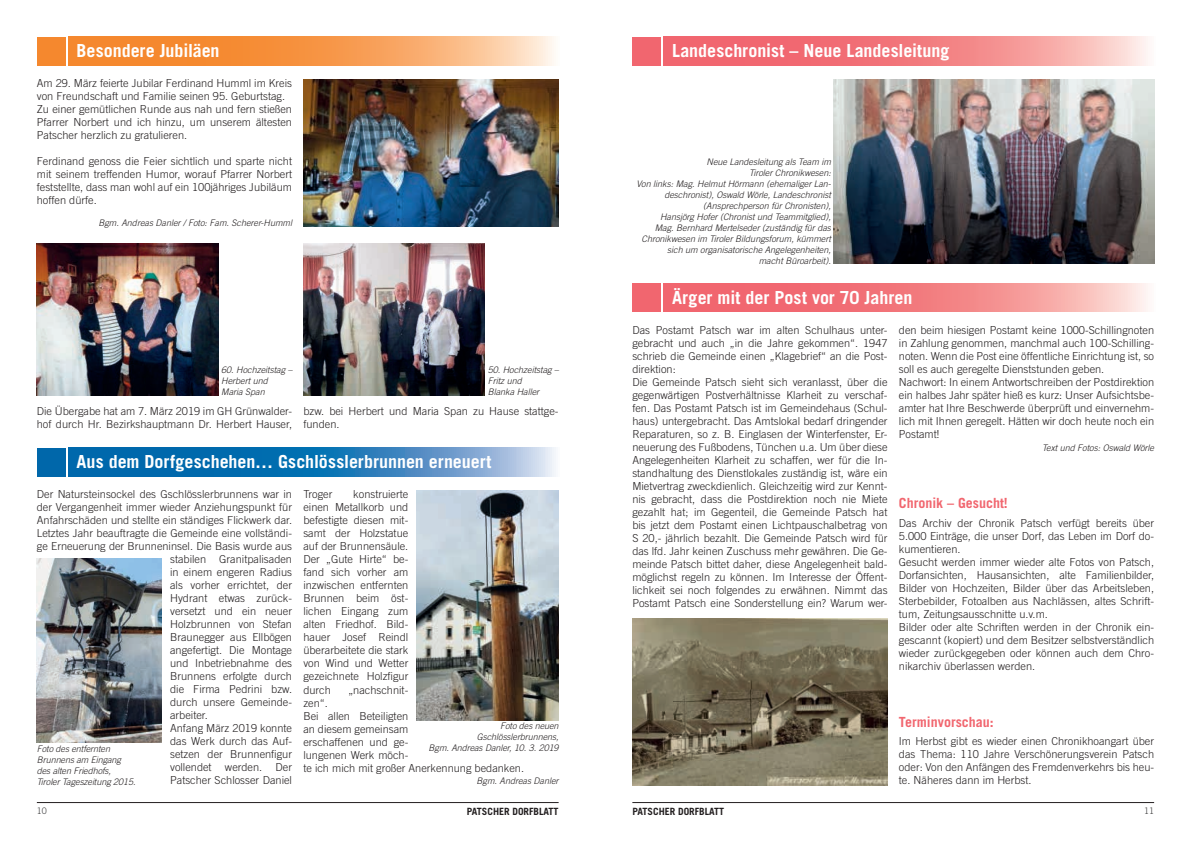
<style>
.page{position:relative;width:1191px;height:842px;background:#fff}
.page>*{position:absolute;margin:0;border:0;box-sizing:border-box;transform-origin:0 0}
.t1{font:700 18px "Trade Gothic LT Std";letter-spacing:-.005em;color:#fff}
.t2{font:700 14px "Trade Gothic LT Std";color:#f1666f}
.t3{font:300 11px/13px "Trade Gothic LT Std";color:#231f20}
.t4{font:700 10px "Trade Gothic LT Std";color:#231f20}
.t5{font:italic 300 9px/11px "Trade Gothic LT Std";color:#231f20}
.t6{font:300 9px "Trade Gothic LT Std";color:#3e3e3f}
</style>
<div class="page">
<hr style="left:37px;top:802px;width:521px;height:1px;background:#231f20">
<hr style="left:632px;top:802px;width:522px;height:1px;background:#231f20">
<div style="left:632px;top:37px;width:28px;height:28px;background:#f1666f"></div>
<svg style="left:663px;top:37px;width:485px;height:28px;background:#f3888b"></svg>
<div style="left:37px;top:37px;width:28px;height:28px;background:#f5882e"></div>
<svg style="left:68px;top:37px;width:486px;height:28px;background:#f7a159"></svg>
<img style="left:303px;top:79px;width:255px;height:148px">
<img style="left:833px;top:79px;width:321px;height:185px">
<img style="left:37px;top:244px;width:181px;height:151px">
<div style="left:37px;top:448px;width:28px;height:28px;background:#0067aa"></div>
<svg style="left:68px;top:448px;width:488px;height:28px;background:#3283bc"></svg>
<img style="left:37px;top:558px;width:125px;height:185px">
<img style="left:417px;top:490px;width:141px;height:230px">
<div style="left:632px;top:283px;width:28px;height:29px;background:#f1666f"></div>
<svg style="left:663px;top:283px;width:485px;height:29px;background:#f3888b"></svg>
<img style="left:632px;top:618px;width:255px;height:167px">
<img style="left:303px;top:244px;width:182px;height:151px">
<h1 class="t1" style="left:77px;top:39px;width:145px">Besondere Jubiläen</h1>
<p class="t3" style="left:37px;top:77px;width:257px">Am 29. März feierte Jubilar Ferdinand Humml im Kreis von Freundschaft und Familie seinen 95. Geburtstag.<br>Zu einer gemütlichen Runde aus nah und fern stießen Pfarrer Norbert und ich hinzu, um unserem ältesten Patscher herzlich zu gratulieren.</p>
<p class="t3" style="left:37px;top:155px;width:257px;text-align:justify">Ferdinand genoss die Feier sichtlich und sparte nicht mit seinem treffenden Humor, worauf Pfarrer Norbert feststellte, dass man wohl auf ein 100jähriges Jubiläum hoffen dürfe.</p>
<p class="t5" style="left:98px;top:218px;width:195px">Bgm. Andreas Danler / Foto: Fam. Scherer-Humml</p>
<p class="t5" style="left:221px;top:365px;width:73px">60. Hochzeitstag –<br>Herbert und<br>Maria Span</p>
<p class="t5" style="left:488px;top:365px;width:72px">50. Hochzeitstag –<br>Fritz und<br>Blanka Haller</p>
<p class="t3" style="left:37px;top:404px;width:257px">Die Übergabe hat am 7. März 2019 im GH Grünwalder&shy;hof durch Hr. Bezirkshauptmann Dr. Herbert Hauser,</p>
<p class="t3" style="left:303px;top:404px;width:257px">bzw. bei Herbert und Maria Span zu Hause stattge&shy;funden.</p>
<h1 class="t1" style="left:77px;top:450px;width:416px">Aus dem Dorfgeschehen… Gschlösslerbrunnen erneuert</h1>
<p class="t3" style="left:37px;top:488px;width:257px">Der Natursteinsockel des Gschlösslerbrunnens war in</p>
<p class="t3" style="left:37px;top:501px;width:257px">der Vergangenheit immer wieder Anziehungspunkt für</p>
<p class="t3" style="left:37px;top:514px;width:257px">Anfahrschäden und stellte ein ständiges Flickwerk dar.</p>
<p class="t3" style="left:37px;top:527px;width:257px">Letztes Jahr beauftragte die Gemeinde eine vollständi-</p>
<p class="t3" style="left:37px;top:540px;width:257px">ge Erneuerung der Brunneninsel. Die Basis wurde aus</p>
<p class="t3" style="left:170px;top:553px;width:123px">stabilen Granitpalisaden</p>
<p class="t3" style="left:170px;top:566px;width:123px">in einem engeren Radius</p>
<p class="t3" style="left:170px;top:579px;width:123px">als vorher errichtet, der</p>
<p class="t3" style="left:170px;top:592px;width:123px">Hydrant etwas zurück-</p>
<p class="t3" style="left:170px;top:605px;width:123px">versetzt und ein neuer</p>
<p class="t3" style="left:170px;top:618px;width:123px">Holzbrunnen von Stefan</p>
<p class="t3" style="left:170px;top:631px;width:123px">Braunegger aus Ellbögen</p>
<p class="t3" style="left:170px;top:644px;width:123px">angefertigt. Die Montage</p>
<p class="t3" style="left:170px;top:657px;width:123px">und Inbetriebnahme des</p>
<p class="t3" style="left:170px;top:670px;width:123px">Brunnens erfolgte durch</p>
<p class="t3" style="left:170px;top:683px;width:123px">die Firma Pedrini bzw.</p>
<p class="t3" style="left:170px;top:696px;width:123px">durch unsere Gemeinde-</p>
<p class="t3" style="left:170px;top:709px;width:39px">arbeiter.</p>
<p class="t3" style="left:170px;top:722px;width:123px">Anfang März 2019 konnte</p>
<p class="t3" style="left:170px;top:735px;width:123px">das Werk durch das Auf-</p>
<p class="t3" style="left:170px;top:748px;width:123px">setzen der Brunnenfigur</p>
<p class="t3" style="left:170px;top:761px;width:123px">vollendet werden. Der</p>
<p class="t3" style="left:170px;top:774px;width:123px">Patscher Schlosser Daniel</p>
<p class="t3" style="left:303px;top:488px;width:106px;text-align:justify;text-indent:50px">konstruierte einen Metallkorb und befestigte diesen mit&shy;samt der Holzstatue auf der Brunnensäule.<br>Der „Gute Hirte“ be&shy;fand sich vorher am inzwischen entfernten Brunnen beim öst&shy;lichen Eingang zum alten Friedhof. Bild&shy;hauer Josef Reindl überarbeitete die stark von Wind und Wetter gezeichnete Holzfigur durch</p>
<p class="t3" style="left:303px;top:488px;width:30px">Troger</p>
<p class="t3" style="left:348px;top:683px;width:61px">„nachschnit-</p>
<p class="t3" style="left:303px;top:696px;width:222px">zen“.<br>Bei allen Beteiligten<br>an diesem gemeinsam<br>erschaffenen und ge-<br>lungenen Werk möch-<br>te ich mich mit großer Anerkennung bedanken.</p>
<p class="t5" style="left:476px;top:776px;width:84px">Bgm. Andreas Danler</p>
<p class="t5" style="left:428px;top:721px;width:131px;text-align:right">Foto des neuen<br>Gschlösslerbrunnens,<br>Bgm. Andreas Danler, 10. 3. 2019</p>
<p class="t5" style="left:37px;top:744px;width:100px">Foto des entfernten<br>Brunnens am Eingang des alten Friedhofs,<br>Tiroler Tageszeitung 2015.</p>
<h1 class="t1" style="left:672px;top:39px;width:279px">Landeschronist – Neue Landesleitung</h1>
<p class="t5" style="left:636px;top:156px;width:196px;text-align:right">Neue Landesleitung als Team im<br>Tiroler Chronikwesen:<br>Von links: Mag. Helmut Hörmann (ehemaliger Lan&shy;deschronist), Oswald Wörle, Landeschronist (Ansprechperson für Chronisten),<br>Hansjörg Hofer (Chronist und Teammitglied),<br>Mag. Bernhard Mertelseder (zuständig für das Chronikwesen im Tiroler Bildungsforum, kümmert sich um organisatorische Angelegenheiten,<br>macht Büroarbeit).</p>
<h1 class="t1" style="left:672px;top:286px;width:242px">Ärger mit der Post vor 70 Jahren</h1>
<p class="t3" style="left:632px;top:323px;width:257px">Das Postamt Patsch war im alten Schulhaus unter&shy;gebracht und auch „in die Jahre gekommen“. 1947 schrieb die Gemeinde einen „Klagebrief“ an die Post&shy;direktion:<br>Die Gemeinde Patsch sieht sich veranlasst, über die gegenwärtigen Postverhältnisse Klarheit zu verschaf&shy;fen. Das Postamt Patsch ist im Gemeindehaus (Schul&shy;haus) untergebracht. Das Amtslokal bedarf dringender Reparaturen, so z. B. Einglasen der Winterfenster, Er&shy;neuerung des Fußbodens, Tünchen u.a. Um über diese Angelegenheiten Klarheit zu schaffen, wer für die In&shy;standhaltung des Dienstlokales zuständig ist, wäre ein Mietvertrag zweckdienlich. Gleichzeitig wird zur Kennt&shy;nis gebracht, dass die Postdirektion noch nie Miete gezahlt hat; im Gegenteil, die Gemeinde Patsch hat bis jetzt dem Postamt einen Lichtpauschalbetrag von S 20,- jährlich bezahlt. Die Gemeinde Patsch wird für das lfd. Jahr keinen Zuschuss mehr gewähren. Die Ge&shy;meinde Patsch bittet daher, diese Angelegenheit bald&shy;möglichst regeln zu können. Im Interesse der Öffent&shy;lichkeit sei noch folgendes zu erwähnen. Nimmt das Postamt Patsch eine Sonderstellung ein? Warum wer-</p>
<p class="t3" style="left:899px;top:323px;width:257px">den beim hiesigen Postamt keine 1000-Schillingnoten in Zahlung genommen, manchmal auch 100-Schilling&shy;noten. Wenn die Post eine öffentliche Einrichtung ist, so soll es auch geregelte Dienststunden geben.<br>Nachwort: In einem Antwortschreiben der Postdirektion ein halbes Jahr später hieß es kurz: Unser Aufsichtsbe&shy;amter hat Ihre Beschwerde überprüft und einvernehm&shy;lich mit Ihnen geregelt. Hätten wir doch heute noch ein Postamt!</p>
<p class="t5" style="left:1042px;top:442px;width:114px">Text und Fotos: Oswald Wörle</p>
<p class="t2" style="left:899px;top:494px;width:110px">Chronik – Gesucht!</p>
<p class="t3" style="left:899px;top:516px;width:257px">Das Archiv der Chronik Patsch verfügt bereits über 5.000 Einträge, die unser Dorf, das Leben im Dorf do&shy;kumentieren.<br>Gesucht werden immer wieder alte Fotos von Patsch, Dorfansichten, Hausansichten, alte Familienbilder, Bilder von Hochzeiten, Bilder über das Arbeitsleben, Sterbebilder, Fotoalben aus Nachlässen, altes Schrift&shy;tum, Zeitungsausschnitte u.v.m.<br>Bilder oder alte Schriften werden in der Chronik ein&shy;gescannt (kopiert) und dem Besitzer selbstverständlich wieder zurückgegeben oder können auch dem Chro&shy;nikarchiv überlassen werden.</p>
<p class="t2" style="left:899px;top:713px;width:96px">Terminvorschau:</p>
<p class="t3" style="left:899px;top:735px;width:257px;text-align:justify">Im Herbst gibt es wieder einen Chronikhoangart über das Thema: 110 Jahre Verschönerungsverein Patsch oder: Von den Anfängen des Fremdenverkehrs bis heu&shy;te. Näheres dann im Herbst.</p>
<p class="t6" style="left:37px;top:805px;width:12px">10</p>
<p class="t4" style="left:467px;top:806px;width:93px">PATSCHER DORFBLATT</p>
<p class="t4" style="left:632px;top:806px;width:93px">PATSCHER DORFBLATT</p>
<p class="t6" style="left:1144px;top:805px;width:12px">11</p>
</div>
